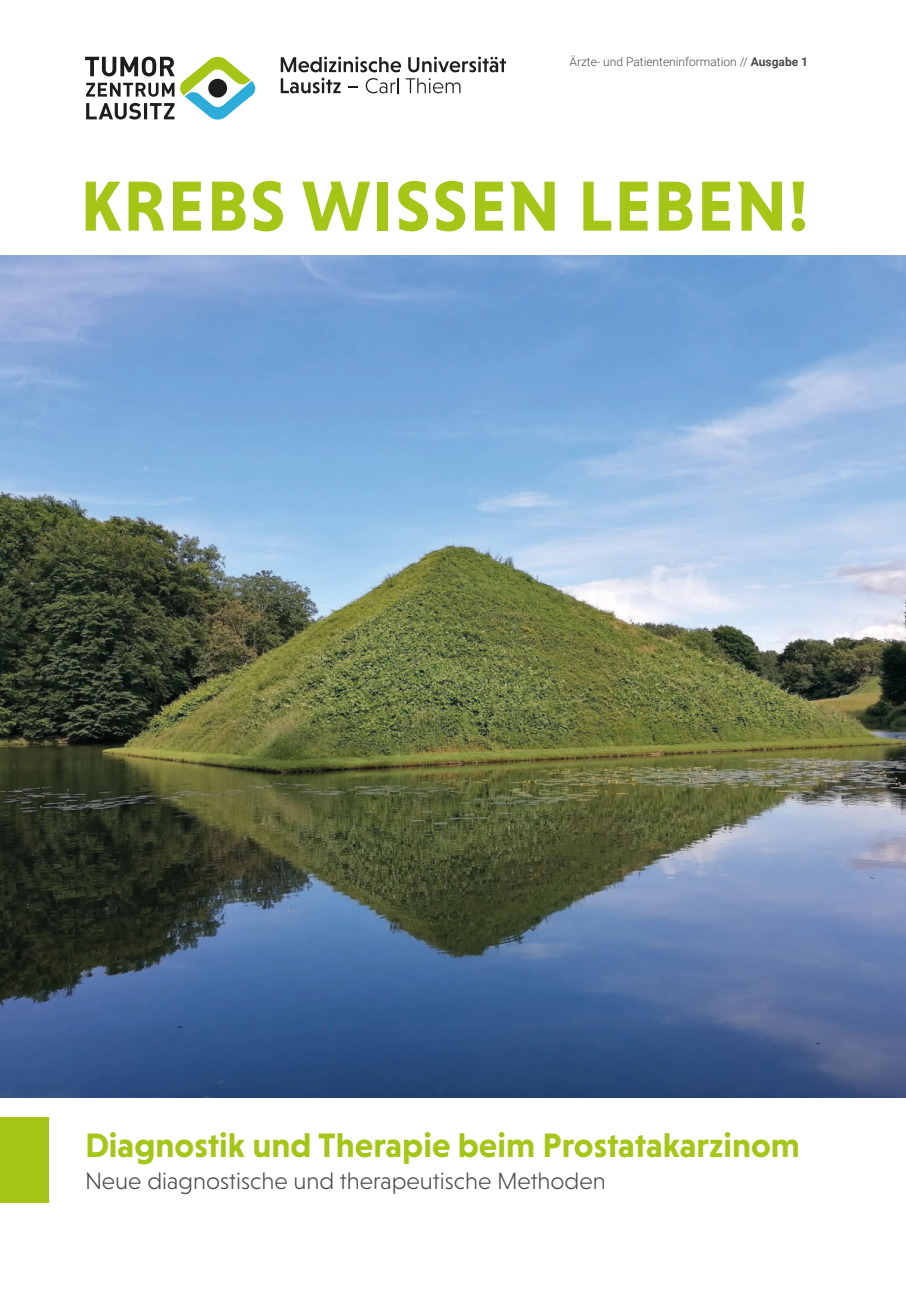
<style>
.page{position:relative;width:906px;height:1289px;background:#fff}
.page>*{position:absolute;margin:0;border:0;box-sizing:border-box;transform-origin:0 0}
.t1{font:700 72px "Niveau Grotesk";letter-spacing:.025em;color:#a3c617}
.t2{font:700 34.5px "Niveau Grotesk";color:#a3c617}
.t3{font:300 24px "Niveau Grotesk";color:#4b4b4a}
.t4{font:300 12px "Roboto";color:#4b4b4a}
.s1{font-weight:700}
</style>
<div class="page">
<img style="left:0;top:256px;width:906px;height:840px">
<div style="left:0;top:1117px;width:49px;height:85px;background:#a3c617"></div>
<svg style="left:85px;top:57px;width:170px;height:63px"></svg>
<div style="left:208px;top:79px;width:19px;height:19px;background:#1d1d1b;border-radius:50%"></div>
<svg style="left:281px;top:57px;width:120px;height:15px"></svg>
<svg style="left:408px;top:57px;width:98px;height:15px"></svg>
<svg style="left:281px;top:78px;width:59px;height:15px"></svg>
<svg style="left:348px;top:86px;width:10px;height:2px"></svg>
<svg style="left:366px;top:78px;width:33px;height:15px"></svg>
<svg style="left:406px;top:78px;width:54px;height:15px"></svg>
<p class="t4" style="left:569px;top:56px;width:240px">Ärzte- und Patienteninformation // <span class="s1">Ausgabe 1</span></p>
<h1 class="t1" style="left:80px;top:166px;width:729px">KREBS WISSEN LEBEN!</h1>
<h2 class="t2" style="left:85px;top:1126px;width:716px">Diagnostik und Therapie beim Prostatakarzinom</h2>
<p class="t3" style="left:85px;top:1172px;width:522px">Neue diagnostische und therapeutische Methoden</p>
</div>
